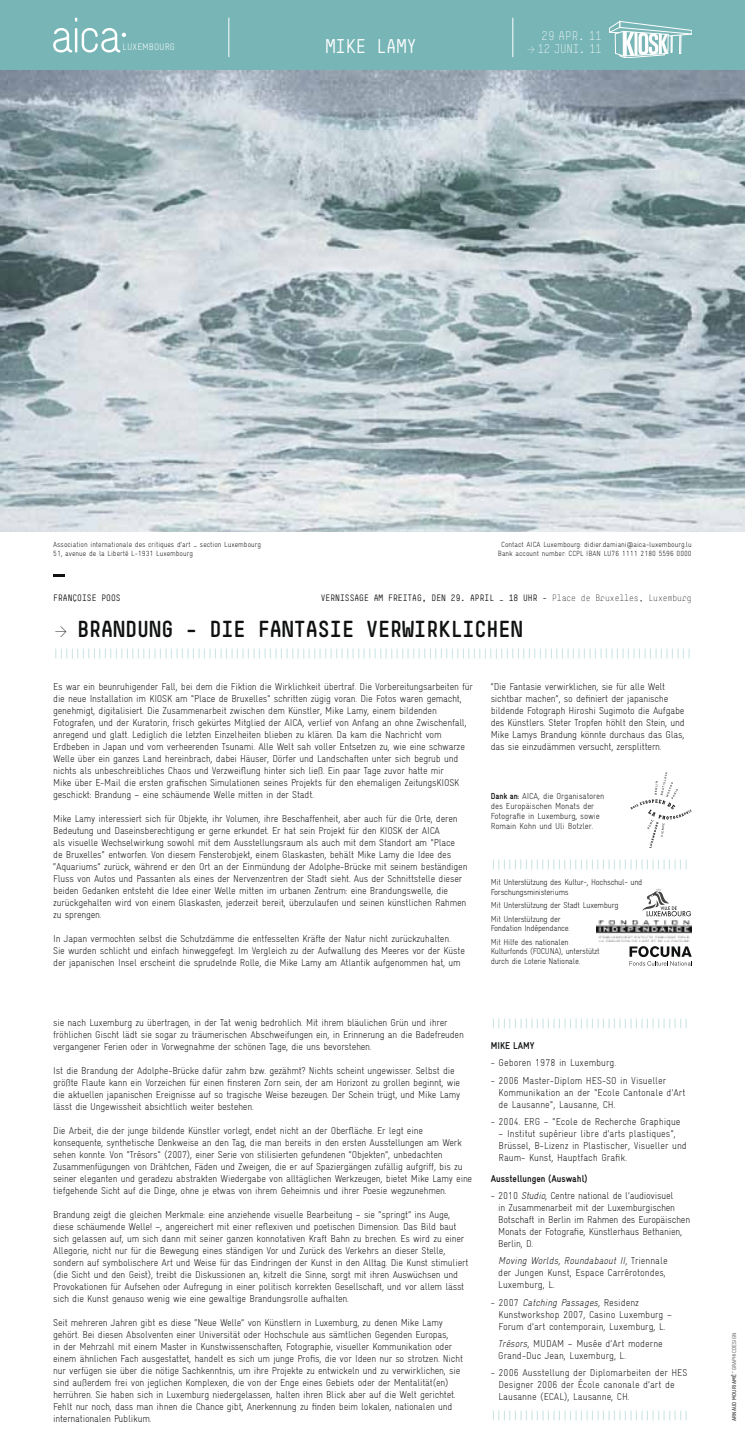
<style>
.page{position:relative;width:745px;height:1453px;background:#fff}
.page>*{position:absolute;margin:0;border:0;box-sizing:border-box;transform-origin:0 0}
.t1{font:700 21.88px "Simple";color:#101111}
.t2{font:18.75px "Simple";letter-spacing:-.01em;color:#fff}
.t3{font:300 11.88px/13.8px "Simple";letter-spacing:-.02em;color:#fff;text-align:center}
.t4{font:300 10px/12px "Gravur Condensed";letter-spacing:-.02em;color:#101111}
.t5{font:300 10px/12px "Gravur Condensed";color:#101111}
.t6{font:300 10px "Simple";color:#77b5b6}
.t7{font:700 10px "Gravur Condensed";color:#101111}
.t8{font:300 9.38px "Gravur Condensed";color:#fff}
.t9{font:300 8.75px/10px "Gravur Condensed";letter-spacing:-.01em;color:#101111}
.t10{font:8.75px "Simple";color:#101111}
.t11{font:300 8.5px/9.8px "Gravur Condensed";letter-spacing:-.03em;color:#101111}
.t12{font:300 7.5px/9px "Gravur Condensed";color:#101111}
.t13{font:5.62px "Gravur Condensed";letter-spacing:.02em;color:#101111}
.s1{font-weight:300}
.s2{font-weight:700}
.s3{font-style:italic}
</style>
<div class="page">
<div style="left:0;top:0;width:744px;height:75px;background:#77b5b6"></div>
<hr style="left:228px;top:18px;width:1px;height:39px;background:#fff">
<hr style="left:512px;top:18px;width:1px;height:39px;background:#fff">
<svg style="left:53px;top:574px;width:11px;height:2px"></svg>
<svg style="left:609px;top:21px;width:82px;height:37px"></svg>
<svg style="left:53px;top:28px;width:19px;height:25px"></svg>
<hr style="left:75px;top:28px;width:2px;height:25px;background:#fff">
<svg style="left:82px;top:28px;width:44px;height:25px"></svg>
<img style="left:0;top:71px;width:744px;height:460px">
<svg style="left:629px;top:946px;width:63px;height:20px"></svg>
<img style="left:596px;top:920px;width:95px;height:21px">
<svg style="left:642px;top:888px;width:48px;height:28px"></svg>
<svg style="left:630px;top:772px;width:61px;height:76px"></svg>
<p class="t8" style="left:123px;top:42px;width:54px">LUXEMBOURG</p>
<h2 class="t2" style="left:325px;top:35px;width:93px">MIKE LAMY</h2>
<p class="t3" style="left:537px;top:29px;width:66px">29 APR. 11<br>12 JUNI. 11</p>
<p class="t12" style="left:53px;top:539px;width:209px">Association internationale des critiques d’art _ section Luxembourg<br>51, avenue de la Liberté L-1931 Luxembourg</p>
<p class="t12" style="left:497px;top:539px;width:195px;text-align:center">Contact AICA Luxembourg: didier.damiani@aica-luxembourg.lu<br>Bank account number: CCPL IBAN LU76 1111 2180 5596 0000</p>
<p class="t10" style="left:53px;top:593px;width:69px">FRANÇOISE POOS</p>
<h1 class="t1" style="left:77px;top:615px;width:447px">BRANDUNG - DIE FANTASIE VERWIRKLICHEN</h1>
<p class="t6" style="left:53px;top:647px;width:639px">||||||||||||||||||||||||||||||||||||||||||||||||||||||||||||||||||||||||||||||||||||||||||||||||||||||||||||||||||||</p>
<p class="t10" style="left:320px;top:593px;width:372px">VERNISSAGE AM FREITAG , DEN 29. APRIL _ 18 UHR - <span class="s1">Place de Bruxelles, Luxemburg</span></p>
<p class="t4" style="left:53px;top:680px;width:421px">Es war ein beunruhigender Fall, bei dem die Fiktion die Wirklichkeit übertraf. Die Vorbereitungsarbeiten für die neue Installation im KIOSK am "Place de Bruxelles" schritten zügig voran. Die Fotos waren gemacht, genehmigt, digitalisiert. Die Zusammenarbeit zwischen dem Künstler, Mike Lamy, einem bildenden Fotografen, und der Kuratorin, frisch gekürtes Mitglied der AICA, verlief von Anfang an ohne Zwischenfall, anregend und glatt. Lediglich die letzten Einzelheiten blieben zu klären. Da kam die Nachricht vom Erdbeben in Japan und vom verheerenden Tsunami. Alle Welt sah voller Entsetzen zu, wie eine schwarze Welle über ein ganzes Land hereinbrach, dabei Häuser, Dörfer und Landschaften unter sich begrub und nichts als unbeschreibliches Chaos und Verzweiflung hinter sich ließ. Ein paar Tage zuvor hatte mir<br>Mike über E-Mail die ersten grafischen Simulationen seines Projekts für den ehemaligen ZeitungsKIOSK geschickt: Brandung – eine schäumende Welle mitten in der Stadt.</p>
<p class="t4" style="left:53px;top:812px;width:415px">Mike Lamy interessiert sich für Objekte, ihr Volumen, ihre Beschaffenheit, aber auch für die Orte, deren Bedeutung und Daseinsberechtigung er gerne erkundet. Er hat sein Projekt für den KIOSK der AICA<br>als visuelle Wechselwirkung sowohl mit dem Ausstellungsraum als auch mit dem Standort am "Place<br>de Bruxelles" entworfen. Von diesem Fensterobjekt, einem Glaskasten, behält Mike Lamy die Idee des “Aquariums” zurück, während er den Ort an der Einmündung der Adolphe-Brücke mit seinem beständigen Fluss von Autos und Passanten als eines der Nervenzentren der Stadt sieht. Aus der Schnittstelle dieser beiden Gedanken entsteht die Idee einer Welle mitten im urbanen Zentrum: eine Brandungswelle, die zurückgehalten wird von einem Glaskasten, jederzeit bereit, überzulaufen und seinen künstlichen Rahmen zu sprengen.</p>
<p class="t4" style="left:53px;top:932px;width:413px">In Japan vermochten selbst die Schutzdämme die entfesselten Kräfte der Natur nicht zurückzuhalten.<br>Sie wurden schlicht und einfach hinweggefegt. Im Vergleich zu der Aufwallung des Meeres vor der Küste der japanischen Insel erscheint die sprudelnde Rolle, die Mike Lamy am Atlantik aufgenommen hat, um</p>
<p class="t4" style="left:490px;top:680px;width:195px">“Die Fantasie verwirklichen, sie für alle Welt sichtbar machen”, so definiert der japanische bildende Fotograph Hiroshi Sugimoto die Aufgabe des Künstlers. Steter Tropfen höhlt den Stein, und Mike Lamys Brandung könnte durchaus das Glas, das sie einzudämmen versucht, zersplittern.</p>
<p class="t9" style="left:490px;top:791px;width:115px"><span class="s2">Dank an:</span> AICA, die Organisatoren des Europäischen Monats der<br>Fotografie in Luxemburg, sowie<br>Romain Kohn und Uli Botzler.</p>
<p class="t6" style="left:490px;top:857px;width:200px">||||||||||||||||||||||||||||||||||||</p>
<p class="t11" style="left:490px;top:877px;width:153px">Mit Unterstützung des Kultur-, Hochschul- und<br>Forschungsministeriums</p>
<p class="t11" style="left:490px;top:899px;width:129px;line-height:13.2px">Mit Unterstützung der Stadt Luxemburg<br>Mit Unterstützung der</p>
<p class="t11" style="left:490px;top:922px;width:81px;line-height:13.2px">Fondation Indépendance.<br>Mit Hilfe des nationalen</p>
<p class="t11" style="left:490px;top:947px;width:111px">Kulturfonds (FOCUNA), unterstützt durch die Loterie Nationale.</p>
<p class="t4" style="left:53px;top:1016px;width:412px">sie nach Luxemburg zu übertragen, in der Tat wenig bedrohlich. Mit ihrem bläulichen Grün und ihrer fröhlichen Gischt lädt sie sogar zu träumerischen Abschweifungen ein, in Erinnerung an die Badefreuden vergangener Ferien oder in Vorwegnahme der schönen Tage, die uns bevorstehen.</p>
<p class="t4" style="left:53px;top:1064px;width:408px">Ist die Brandung der Adolphe-Brücke dafür zahm bzw. gezähmt? Nichts scheint ungewisser. Selbst die größte Flaute kann ein Vorzeichen für einen finsteren Zorn sein, der am Horizont zu grollen beginnt, wie die aktuellen japanischen Ereignisse auf so tragische Weise bezeugen. Der Schein trügt, und Mike Lamy lässt die Ungewissheit absichtlich weiter bestehen.</p>
<p class="t4" style="left:53px;top:1124px;width:420px">Die Arbeit, die der junge bildende Künstler vorlegt, endet nicht an der Oberfläche. Er legt eine konsequente, synthetische Denkweise an den Tag, die man bereits in den ersten Ausstellungen am Werk sehen konnte. Von "Trésors" (2007), einer Serie von stilisierten gefundenen “Objekten”, unbedachten Zusammenfügungen von Drähtchen, Fäden und Zweigen, die er auf Spaziergängen zufällig aufgriff, bis zu seiner eleganten und geradezu abstrakten Wiedergabe von alltäglichen Werkzeugen, bietet Mike Lamy eine tiefgehende Sicht auf die Dinge, ohne je etwas von ihrem Geheimnis und ihrer Poesie wegzunehmen.</p>
<p class="t4" style="left:53px;top:1208px;width:416px">Brandung zeigt die gleichen Merkmale: eine anziehende visuelle Bearbeitung – sie “springt” ins Auge, diese schäumende Welle! –, angereichert mit einer reflexiven und poetischen Dimension. Das Bild baut sich gelassen auf, um sich dann mit seiner ganzen konnotativen Kraft Bahn zu brechen. Es wird zu einer Allegorie, nicht nur für die Bewegung eines ständigen Vor und Zurück des Verkehrs an dieser Stelle, sondern auf symbolischere Art und Weise für das Eindringen der Kunst in den Alltag. Die Kunst stimuliert (die Sicht und den Geist), treibt die Diskussionen an, kitzelt die Sinne, sorgt mit ihren Auswüchsen und Provokationen für Aufsehen oder Aufregung in einer politisch korrekten Gesellschaft, und vor allem lässt sich die Kunst genauso wenig wie eine gewaltige Brandungsrolle aufhalten.</p>
<p class="t4" style="left:53px;top:1316px;width:411px">Seit mehreren Jahren gibt es diese “Neue Welle” von Künstlern in Luxemburg, zu denen Mike Lamy gehört. Bei diesen Absolventen einer Universität oder Hochschule aus sämtlichen Gegenden Europas,<br>in der Mehrzahl mit einem Master in Kunstwissenschaften, Fotographie, visueller Kommunikation oder einem ähnlichen Fach ausgestattet, handelt es sich um junge Profis, die vor Ideen nur so strotzen. Nicht nur verfügen sie über die nötige Sachkenntnis, um ihre Projekte zu entwickeln und zu verwirklichen, sie sind außerdem frei von jeglichen Komplexen, die von der Enge eines Gebiets oder der Mentalität(en) herrühren. Sie haben sich in Luxemburg niedergelassen, halten ihren Blick aber auf die Welt gerichtet.<br>Fehlt nur noch, dass man ihnen die Chance gibt, Anerkennung zu finden beim lokalen, nationalen und internationalen Publikum.</p>
<p class="t6" style="left:490px;top:1017px;width:200px">||||||||||||||||||||||||||||||||||||</p>
<p class="t7" style="left:490px;top:1040px;width:45px">Mike Lamy</p>
<p class="t5" style="left:490px;top:1057px;width:127px">- Geboren 1978 in Luxemburg.</p>
<p class="t5" style="left:498px;top:1074px;width:188px;text-indent:-8px">- 2006 Master-Diplom HES-SO in Visueller<br>Kommunikation an der "Ecole Cantonale d’Art de Lausanne", Lausanne, CH.</p>
<p class="t5" style="left:490px;top:1115px;width:191px">- 2004. ERG – "Ecole de Recherche Graphique</p>
<p class="t5" style="left:498px;top:1127px;width:190px">– Institut supérieur libre d’arts plastiques",<br>Brüssel, B-Lizenz in Plastischer, Visueller und<br>Raum- Kunst, Hauptfach Grafik.</p>
<p class="t7" style="left:490px;top:1173px;width:98px">Ausstellungen (Auswahl)</p>
<p class="t4" style="left:498px;top:1189px;width:193px;text-indent:-7px">- 2010 <span class="s3">Studio</span>, Centre national de l’audiovisuel<br>in Zusammenarbeit mit der Luxemburgischen Botschaft in Berlin im Rahmen des Europäischen Monats der Fotografie, Künstlerhaus Bethanien, Berlin, D.</p>
<p class="t5" style="left:498px;top:1255px;width:171px"><span class="s3">Moving Worlds, Roundabaout II</span>, T r i e n n a l e der Jungen Kunst, Espace Carrérotondes,<br>Luxemburg, L.</p>
<p class="t5" style="left:498px;top:1296px;width:175px;text-indent:-8px">- 2 0 0 7 <span class="s3">Catching Passages</span>, R e s i d e n z<br>Kunstworkshop 2007, Casino Luxemburg –<br>Forum d’art contemporain, Luxemburg, L.</p>
<p class="t5" style="left:498px;top:1337px;width:166px"><span class="s3">Trésors</span>, MUDAM – Musée d’Art moderne<br>Grand-Duc Jean, Luxemburg, L.</p>
<p class="t5" style="left:498px;top:1367px;width:190px;text-indent:-8px">- 2006 Ausstellung der Diplomarbeiten der HES<br>Designer 2006 der École canonale d’art de<br>Lausanne (ECAL), Lausanne, CH.</p>
<p class="t6" style="left:490px;top:1409px;width:199px">||||||||||||||||||||||||||||||||||||</p>
<p class="t13" style="left:730px;top:1421px;width:89px;rotate:-90deg">arnaud mouriamé <span class="s1">° graphicdesign</span></p>
</div>
